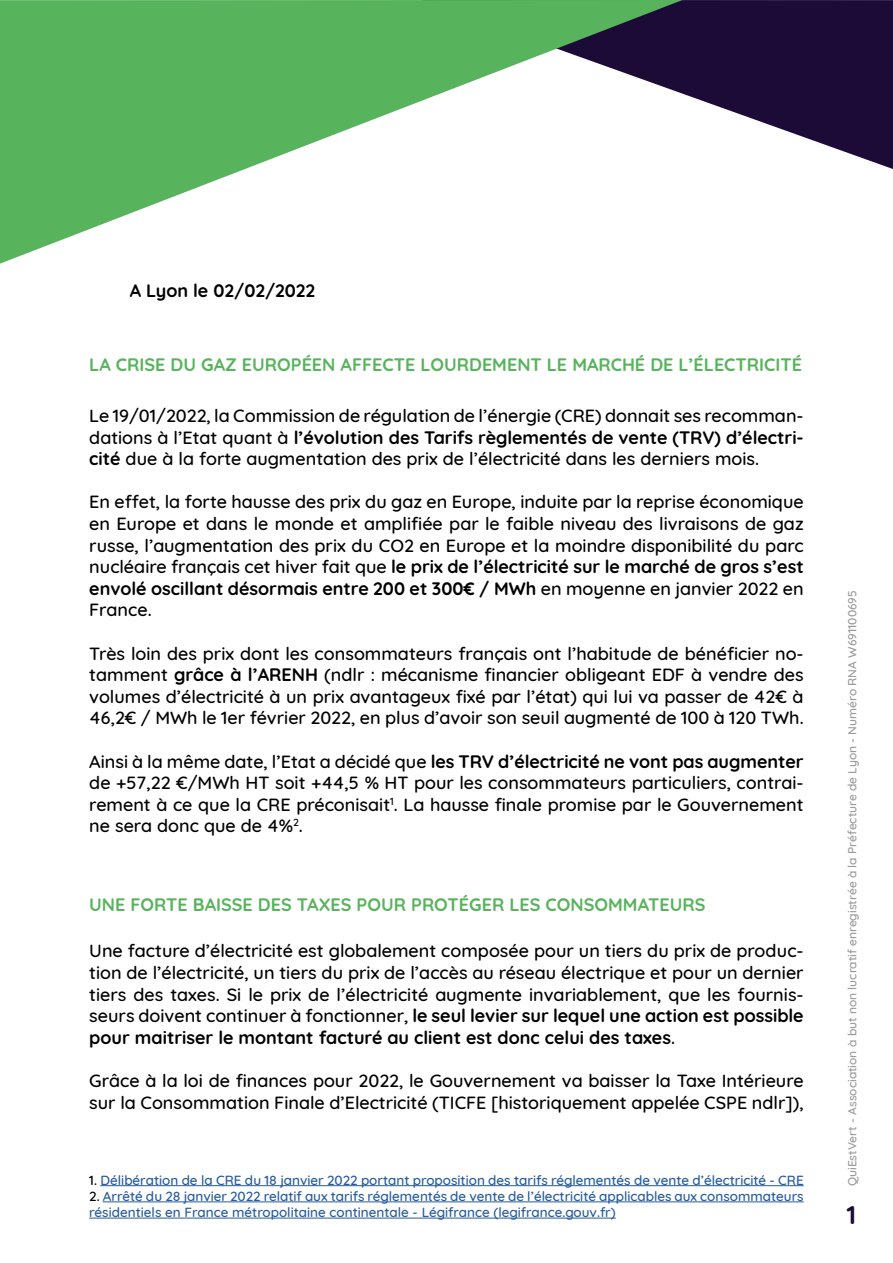
<style>
.page{position:relative;width:893px;height:1263px;background:#fff}
.page>*{position:absolute;margin:0;border:0;box-sizing:border-box;transform-origin:0 0}
.t1{font:700 25.5px "Quicksand";color:#1b0b36}
.t2{font:500 18px/21.6px "Quicksand";color:#000;text-align:justify}
.t3{font:700 18px "Quicksand";color:#58b35d}
.t4{font:700 18px "Quicksand";color:#000}
.t5{font:500 13.5px/16.2px "Quicksand";color:#275b9b}
.t6{font:500 12px "Quicksand";color:#9b9b9a}
.s1{font-weight:700}
.s2{color:#000}
</style>
<div class="page">
<svg style="left:682px;top:0;width:210px;height:169px;fill:#1b0b36"></svg>
<svg style="left:0;top:0;width:682px;height:264px;fill:#58b35d"></svg>
<svg style="left:892px;top:0;width:1px;height:169px"></svg>
<hr style="left:100px;top:1185px;width:704px;height:1px;background:#275b9b">
<hr style="left:103px;top:1201px;width:701px;height:1px;background:#275b9b">
<hr style="left:89px;top:1218px;width:527px;height:1px;background:#275b9b">
<p class="t4" style="left:130px;top:276px;width:187px">A Lyon le 02/02/2022</p>
<p class="t3" style="left:89px;top:350px;width:714px">LA CRISE DU GAZ EUROPÉEN AFFECTE LOURDEMENT LE MARCHÉ DE L’ÉLECTRICITÉ</p>
<p class="t2" style="left:89px;top:403px;width:716px">Le 19/01/2022, la Commission de régulation de l’énergie (CRE) donnait ses recomman&shy;dations à l’Etat quant à <span class="s1">l’évolution des Tarifs règlementés de vente (TRV) d’électri&shy;cité</span> due à la forte augmentation des prix de l’électricité dans les derniers mois.</p>
<p class="t2" style="left:89px;top:489px;width:716px">En effet, la forte hausse des prix du gaz en Europe, induite par la reprise économique en Europe et dans le monde et amplifiée par le faible niveau des livraisons de gaz russe, l’augmentation des prix du CO2 en Europe et la moindre disponibilité du parc nucléaire français cet hiver fait que <span class="s1">le prix de l’électricité sur le marché de gros s’est envolé oscillant désormais entre 200 et 300€ / MWh</span> en moyenne en janvier 2022 en France.</p>
<p class="t2" style="left:89px;top:641px;width:716px">Très loin des prix dont les consommateurs français ont l’habitude de bénéficier no&shy;tamment <span class="s1">grâce à l’ARENH</span> (ndlr : mécanisme financier obligeant EDF à vendre des volumes d’électricité à un prix avantageux fixé par l’état) qui lui va passer de 42€ à 46,2€ / MWh le 1er février 2022, en plus d’avoir son seuil augmenté de 100 à 120 TWh.</p>
<p class="t2" style="left:89px;top:749px;width:716px">Ainsi à la même date, l’Etat a décidé que <span class="s1">les TRV d’électricité ne vont pas augmenter </span>de +57,22 €/MWh HT soit +44,5 % HT pour les consommateurs particuliers, contrai&shy;rement à ce que la CRE préconisait<sup>1</sup>. La hausse finale promise par le Gouvernement ne sera donc que de 4%<sup>2</sup>.</p>
<p class="t3" style="left:89px;top:890px;width:618px">UNE FORTE BAISSE DES TAXES POUR PROTÉGER LES CONSOMMATEURS</p>
<p class="t2" style="left:89px;top:938px;width:716px">Une facture d’électricité est globalement composée pour un tiers du prix de produc&shy;tion de l’électricité, un tiers du prix de l’accès au réseau électrique et pour un dernier tiers des taxes. Si le prix de l’électricité augmente invariablement, que les fournis&shy;seurs doivent continuer à fonctionner, <span class="s1">le seul levier sur lequel une action est possible pour maitriser le montant facturé au client est donc celui des taxes</span>.</p>
<p class="t2" style="left:89px;top:1068px;width:716px">Grâce à la loi de finances pour 2022, le Gouvernement va baisser la Taxe Intérieure sur la Consommation Finale d’Electricité (TICFE [historiquement appelée CSPE ndlr]),</p>
<p class="t5" style="left:89px;top:1170px;width:716px"><span class="s2">1.</span> Délibération de la CRE du 18 janvier 2022 portant proposition des tarifs réglementés de vente d’électricité - CRE</p>
<p class="t5" style="left:89px;top:1187px;width:716px"><span class="s2">2.</span> Arrêté du 28 janvier 2022 relatif aux tarifs réglementés de vente de l’électricité applicables aux consommateurs résidentiels en France métropolitaine continentale - Légifrance (legifrance.gouv.fr)</p>
<p class="t6" style="left:842px;top:1186px;width:597px;rotate:-90deg">QuiEstVert - Association à but non lucratif enregistrée à la Préfecture de Lyon - Numéro RNA W691100695</p>
<h1 class="t1" style="left:847px;top:1194px;width:11px">1</h1>
</div>
